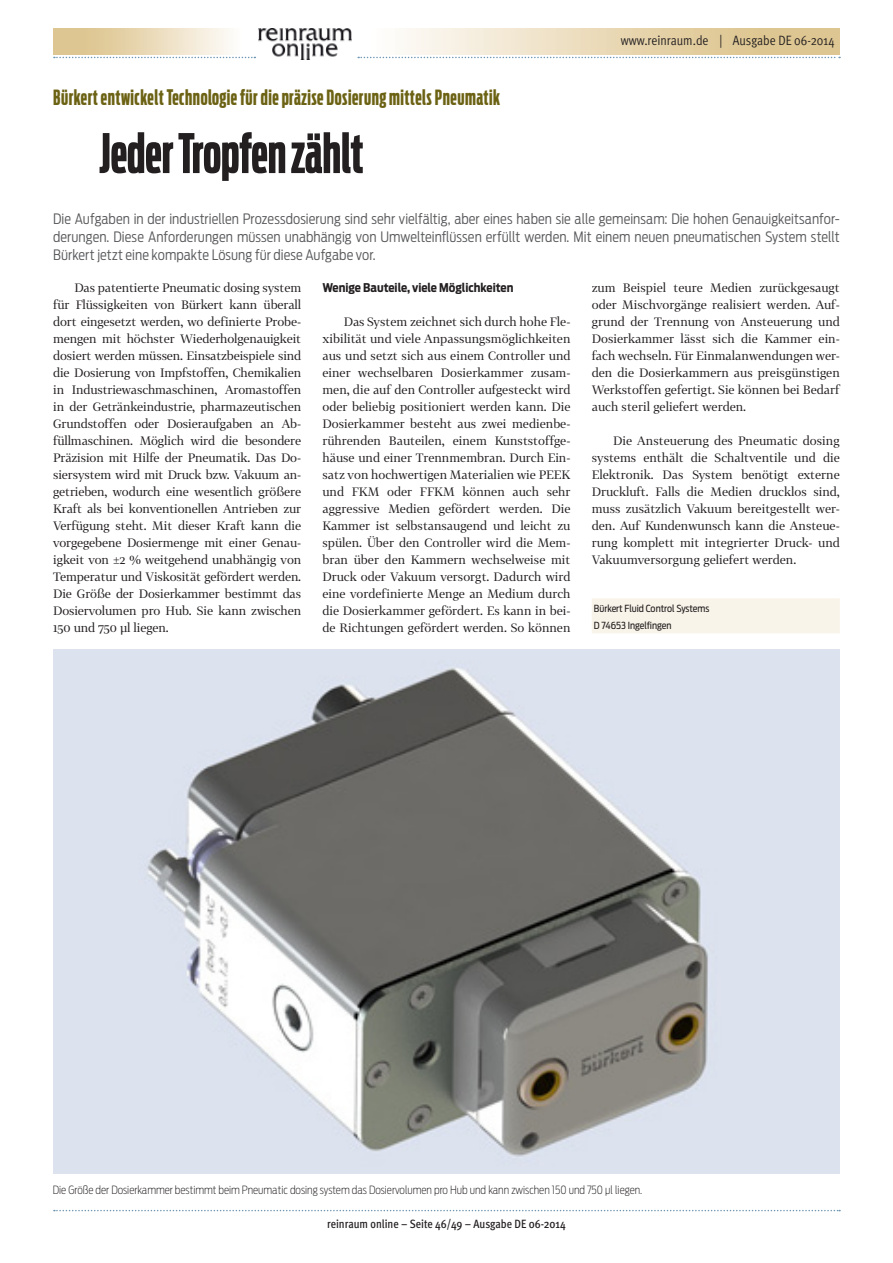
<style>
.page{position:relative;width:893px;height:1263px;background:#fff}
.page>*{position:absolute;margin:0;border:0;box-sizing:border-box;transform-origin:0 0}
.t1{font:700 54px "Antenna Comp";color:#231f20}
.t2{font:700 21px "Antenna Comp";letter-spacing:.025em;color:#6c6214}
.t3{font:300 14.25px/18px "Antenna Cond";letter-spacing:.005em;color:#58595b;text-align:justify}
.t4{font:13.5px "Meta OT Cond Norm";color:#231f20}
.t5{font:12px/17px "Tabac G2";color:#231f20;text-align:justify}
.t6{font:500 condensed 12px "Meta OT";color:#231f20}
.t7{font:700 12px "Antenna Cond";color:#231f20}
.t8{font:200 11.25px "Antenna Cond";color:#231f20}
.t9{font:9.75px/17px "Antenna Cond";color:#231f20}
</style>
<div class="page">
<svg style="left:358px;top:57px;width:482px;height:1px"></svg>
<svg style="left:54px;top:57px;width:201px;height:1px"></svg>
<svg style="left:54px;top:1210px;width:786px;height:1px"></svg>
<img style="left:258px;top:29px;width:94px;height:31px">
<div style="left:592px;top:598px;width:248px;height:18px;background:#f9f4e9"></div>
<div style="left:592px;top:615px;width:248px;height:18px;background:#f9f4e9"></div>
<img style="left:53px;top:649px;width:787px;height:524px">
<p class="t4" style="left:621px;top:32px;width:215px">www.reinraum.de | Ausgabe DE 06-2014</p>
<h2 class="t2" style="left:53px;top:86px;width:448px">Bürkert entwickelt Technologie für die präzise Dosierung mittels Pneumatik</h2>
<h1 class="t1" style="left:99px;top:124px;width:266px">Jeder Tropfen zählt</h1>
<p class="t3" style="left:53px;top:210px;width:788px">Die Aufgaben in der industriellen Prozessdosierung sind sehr vielfältig, aber eines haben sie alle gemeinsam: Die hohen Genauigkeitsanfor&shy;derungen. Diese Anforderungen müssen unabhängig von Umwelteinflüssen erfüllt werden. Mit einem neuen pneumatischen System stellt Bürkert jetzt eine kompakte Lösung für diese Aufgabe vor.</p>
<p class="t5" style="left:53px;top:279px;width:250px;text-indent:21px">Das patentierte Pneumatic dosing system für Flüssigkeiten von Bürkert kann überall dort eingesetzt werden, wo definierte Probe&shy;mengen mit höchster Wiederholgenauigkeit dosiert werden müssen. Einsatzbeispiele sind die Dosierung von Impfstoffen, Chemikalien in Industriewaschmaschinen, Aromastoffen in der Getränkeindustrie, pharmazeutischen Grundstoffen oder Dosieraufgaben an Ab&shy;füllmaschinen. Möglich wird die besondere Präzision mit Hilfe der Pneumatik. Das Do&shy;siersystem wird mit Druck bzw. Vakuum an&shy;getrieben, wodurch eine wesentlich größere Kraft als bei konventionellen Antrieben zur Verfügung steht. Mit dieser Kraft kann die vorgegebene Dosiermenge mit einer Genau&shy;igkeit von ±2 % weitgehend unabhängig von Temperatur und Viskosität gefördert werden.<br>Die Größe der Dosierkammer bestimmt das Dosiervolumen pro Hub. Sie kann zwischen 150 und 750 µl liegen.</p>
<p class="t7" style="left:322px;top:281px;width:193px">Wenige Bauteile, viele Möglichkeiten</p>
<p class="t5" style="left:592px;top:279px;width:250px">zum Beispiel teure Medien zurückgesaugt oder Mischvorgänge realisiert werden. Auf&shy;grund der Trennung von Ansteuerung und Dosierkammer lässt sich die Kammer ein&shy;fach wechseln. Für Einmalanwendungen wer&shy;den die Dosierkammern aus preisgünstigen Werkstoffen gefertigt. Sie können bei Bedarf auch steril geliefert werden.</p>
<p class="t5" style="left:592px;top:432px;width:250px;text-indent:21px">Die Ansteuerung des Pneumatic dosing systems enthält die Schaltventile und die Elektronik. Das System benötigt externe Druckluft. Falls die Medien drucklos sind, muss zusätzlich Vakuum bereitgestellt wer&shy;den. Auf Kundenwunsch kann die Ansteue&shy;rung komplett mit integrierter Druck- und Vakuumversorgung geliefert werden.</p>
<p class="t9" style="left:594px;top:600px;width:117px">Bürkert Fluid Control Systems<br>D 74653 Ingelfingen</p>
<p class="t5" style="left:322px;top:313px;width:250px;text-indent:21px">Das System zeichnet sich durch hohe Fle&shy;xibilität und viele Anpassungsmöglichkeiten aus und setzt sich aus einem Controller und einer wechselbaren Dosierkammer zusam&shy;men, die auf den Controller aufgesteckt wird oder beliebig positioniert werden kann. Die Dosierkammer besteht aus zwei medienbe&shy;rührenden Bauteilen, einem Kunststoffge&shy;häuse und einer Trennmembran. Durch Ein&shy;satz von hochwertigen Materialien wie PEEK und FKM oder FFKM können auch sehr aggressive Medien gefördert werden. Die Kammer ist selbstansaugend und leicht zu spülen. Über den Controller wird die Mem&shy;bran über den Kammern wechselweise mit Druck oder Vakuum versorgt. Dadurch wird eine vordefinierte Menge an Medium durch die Dosierkammer gefördert. Es kann in bei&shy;de Richtungen gefördert werden. So können</p>
<p class="t8" style="left:53px;top:1183px;width:591px">Die Größe der Dosierkammer bestimmt beim Pneumatic dosing system das Dosiervolumen pro Hub und kann zwischen 150 und 750 µl liegen.</p>
<p class="t6" style="left:327px;top:1216px;width:240px">reinraum online – Seite 46/49 – Ausgabe DE 06-2014</p>
</div>
